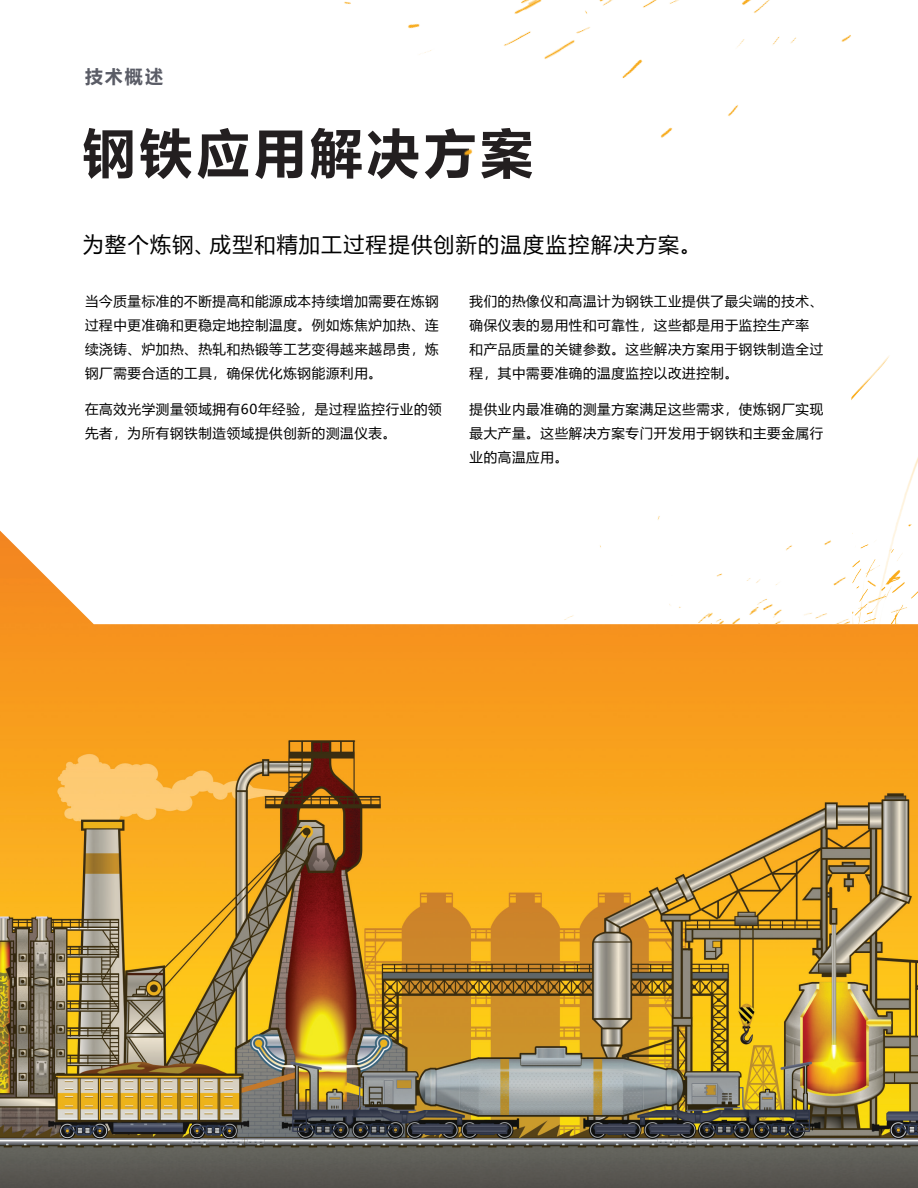
<style>
.page{position:relative;width:918px;height:1188px;background:#fff}
.page>*{position:absolute;margin:0;border:0;box-sizing:border-box;transform-origin:0 0}
.t1{font:700 52.5px "Microsoft Ya Hei";letter-spacing:.085em;color:#231f20}
.BC___Table{font:21px "Microsoft Ya Hei";letter-spacing:.065em;color:#000}
.CH_Image_Caption{font:700 18px "Microsoft Ya Hei";color:#5a5c66}
.CH_Paragraph_Style{font:13.5px/24px "Microsoft Ya Hei";letter-spacing:.05em;color:#000;text-align:justify}
</style>
<div class="page">
<img style="left:0;top:624px;width:918px;height:564px">
<svg style="left:0;top:530px;width:94px;height:94px"></svg>
<img style="left:564px;top:483px;width:354px;height:141px">
<img style="left:344px;top:0;width:546px;height:396px">
<p class="CH_Image_Caption" style="left:85px;top:64px;width:79px">技术概述</p>
<p class="t1" style="left:83px;top:116px;width:451px">钢铁应用解决方案</p>
<p class="BC___Table" style="left:83px;top:231px;width:620px">为整个炼钢、成型和精加工过程提供创新的温度监控解决方案。</p>
<p class="CH_Paragraph_Style" style="left:85px;top:288px;width:355px">当今质量标准的不断提高和能源成本持续增加需要在炼钢过程中更准确和更稳定地控制温度。例如炼焦炉加热、连续浇铸、炉加热、热轧和热锻等工艺变得越来越昂贵，炼钢厂需要合适的工具，确保优化炼钢能源利用。</p>
<p class="CH_Paragraph_Style" style="left:85px;top:397px;width:358px">在高效光学测量领域拥有60年经验，是过程监控行业的领先者，为所有钢铁制造领域提供创新的测温仪表。</p>
<p class="CH_Paragraph_Style" style="left:470px;top:288px;width:355px;text-align:left">我们的热像仪和高温计为钢铁工业提供了最尖端的技术、确保仪表的易用性和可靠性，这些都是用于监控生产率和产品质量的关键参数。这些解决方案用于钢铁制造全过程，其中需要准确的温度监控以改进控制。</p>
<p class="CH_Paragraph_Style" style="left:470px;top:397px;width:355px">提供业内最准确的测量方案满足这些需求，使炼钢厂实现最大产量。这些解决方案专门开发用于钢铁和主要金属行业的高温应用。</p>
</div>
